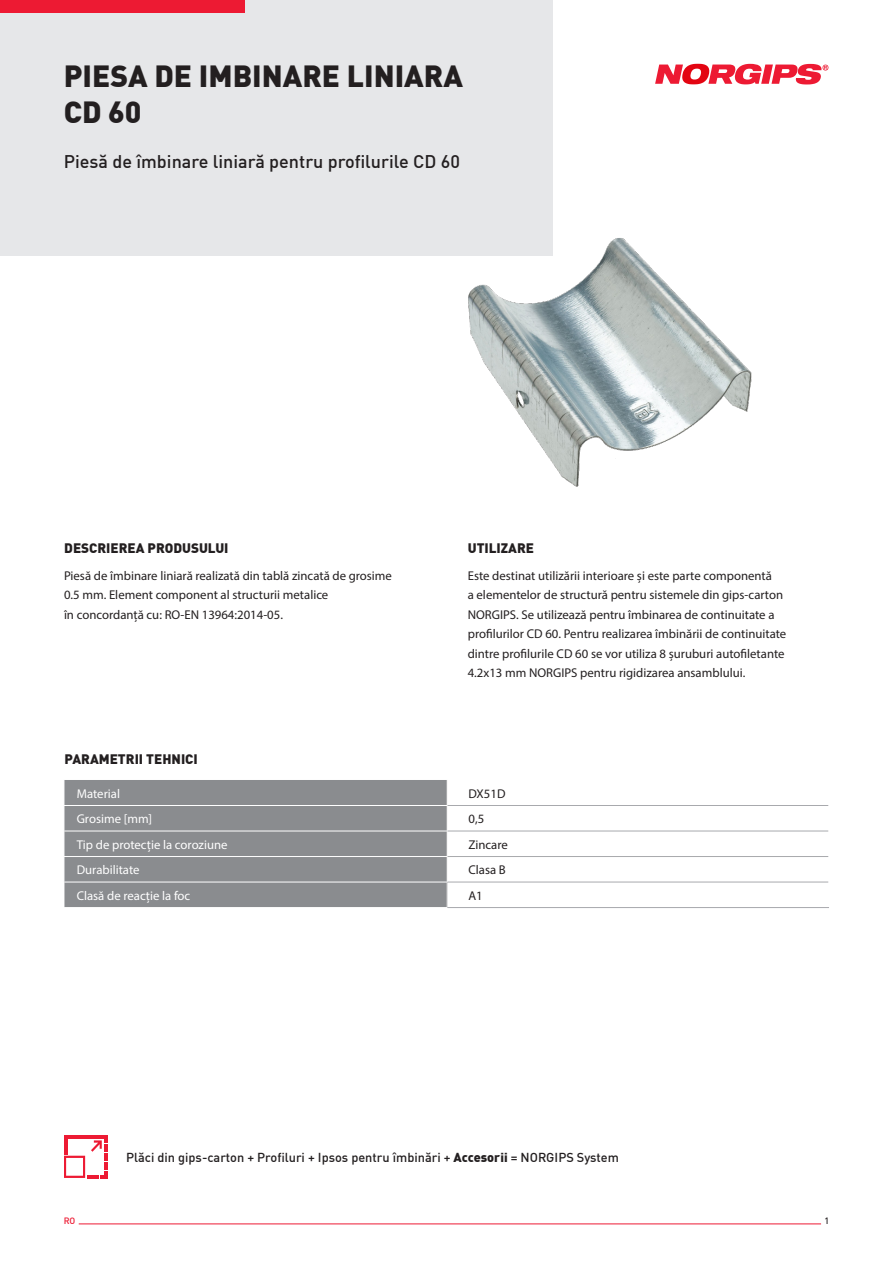
<style>
.page{position:relative;width:893px;height:1263px;background:#fff}
.page>*{position:absolute;margin:0;border:0;box-sizing:border-box;transform-origin:0 0}
.t1{font:900 30px/36px "DIN Offc Pro";color:#231f20}
.t2{font:500 18px "DIN Offc Pro";color:#231f20}
.header_2{font:900 13.5px "DIN Offc Pro";color:#231f20}
.txt{font:12.75px/19.5px "Myriad Pro";color:#231f20}
.t3{font:12.75px "Myriad Pro";color:#fff}
.t4{font:500 12.75px "DIN Offc Pro";color:#231f20}
.t5{font:500 9px "DIN Offc Pro";color:#ed1a33}
.t6{font:500 9px "DIN Offc Pro";color:#231f20}
.s1{font-weight:900}
</style>
<div class="page">
<div style="left:0;top:0;width:553px;height:255px;background:#e6e7e9"></div>
<div style="left:0;top:0;width:244px;height:13px;background:#ed1a33"></div>
<svg style="left:655px;top:64px;width:173px;height:20px"></svg>
<hr style="left:79px;top:1223px;width:742px;height:1px;background:#ed1a33">
<svg style="left:64px;top:1135px;width:43px;height:44px"></svg>
<svg style="left:64px;top:780px;width:384px;height:127px;background:#8f9194"></svg>
<hr style="left:448px;top:805px;width:380px;height:1px;background:#a8a9ad">
<hr style="left:448px;top:831px;width:380px;height:1px;background:#a8a9ad">
<hr style="left:448px;top:856px;width:380px;height:1px;background:#a8a9ad">
<hr style="left:448px;top:882px;width:380px;height:1px;background:#a8a9ad">
<hr style="left:448px;top:907px;width:381px;height:1px;background:#a8a9ad">
<img style="left:412px;top:238px;width:340px;height:249px">
<p class="t1" style="left:64px;top:56px;width:401px">PIESA DE IMBINARE LINIARA<br>CD 60</p>
<p class="t2" style="left:64px;top:147px;width:398px">Piesă de îmbinare liniară pentru profilurile CD 60</p>
<p class="header_2" style="left:64px;top:537px;width:166px">DESCRIEREA PRODUSULUI</p>
<p class="header_2" style="left:468px;top:537px;width:68px">UTILIZARE</p>
<p class="txt" style="left:64px;top:565px;width:329px">Piesă de îmbinare liniară realizată din tablă zincată de grosime<br>0.5 mm. Element component al structurii metalice<br>în concordanță cu: RO-EN 13964:2014-05.</p>
<p class="header_2" style="left:65px;top:748px;width:135px">PARAMETRII TEHNICI</p>
<p class="txt" style="left:468px;top:565px;width:320px">Este destinat utilizării interioare și este parte componentă<br>a elementelor de structură pentru sistemele din gips-carton NORGIPS. Se utilizează pentru îmbinarea de continuitate a profilurilor CD 60. Pentru realizarea îmbinării de continuitate dintre profilurile CD 60 se vor utiliza 8 șuruburi autofiletante 4.2x13 mm NORGIPS pentru rigidizarea ansamblului.</p>
<p class="t3" style="left:77px;top:785px;width:45px">Material</p>
<p class="txt" style="left:468px;top:783px;width:39px">DX51D</p>
<p class="t3" style="left:77px;top:811px;width:77px">Grosime [mm]</p>
<p class="txt" style="left:468px;top:809px;width:17px">0,5</p>
<p class="t3" style="left:77px;top:836px;width:152px">Tip de protecție la coroziune</p>
<p class="txt" style="left:468px;top:834px;width:41px">Zincare</p>
<p class="t3" style="left:77px;top:862px;width:64px">Durabilitate</p>
<p class="txt" style="left:468px;top:860px;width:39px">Clasa B</p>
<p class="t3" style="left:77px;top:887px;width:115px">Clasă de reacție la foc</p>
<p class="txt" style="left:468px;top:885px;width:16px">A1</p>
<p class="t4" style="left:126px;top:1147px;width:494px">Plăci din gips-carton + Profiluri + Ipsos pentru îmbinări + <span class="s1">Accesorii</span> = NORGIPS System</p>
<p class="t5" style="left:64px;top:1214px;width:13px">RO</p>
<p class="t6" style="left:824px;top:1214px;width:6px">1</p>
</div>
